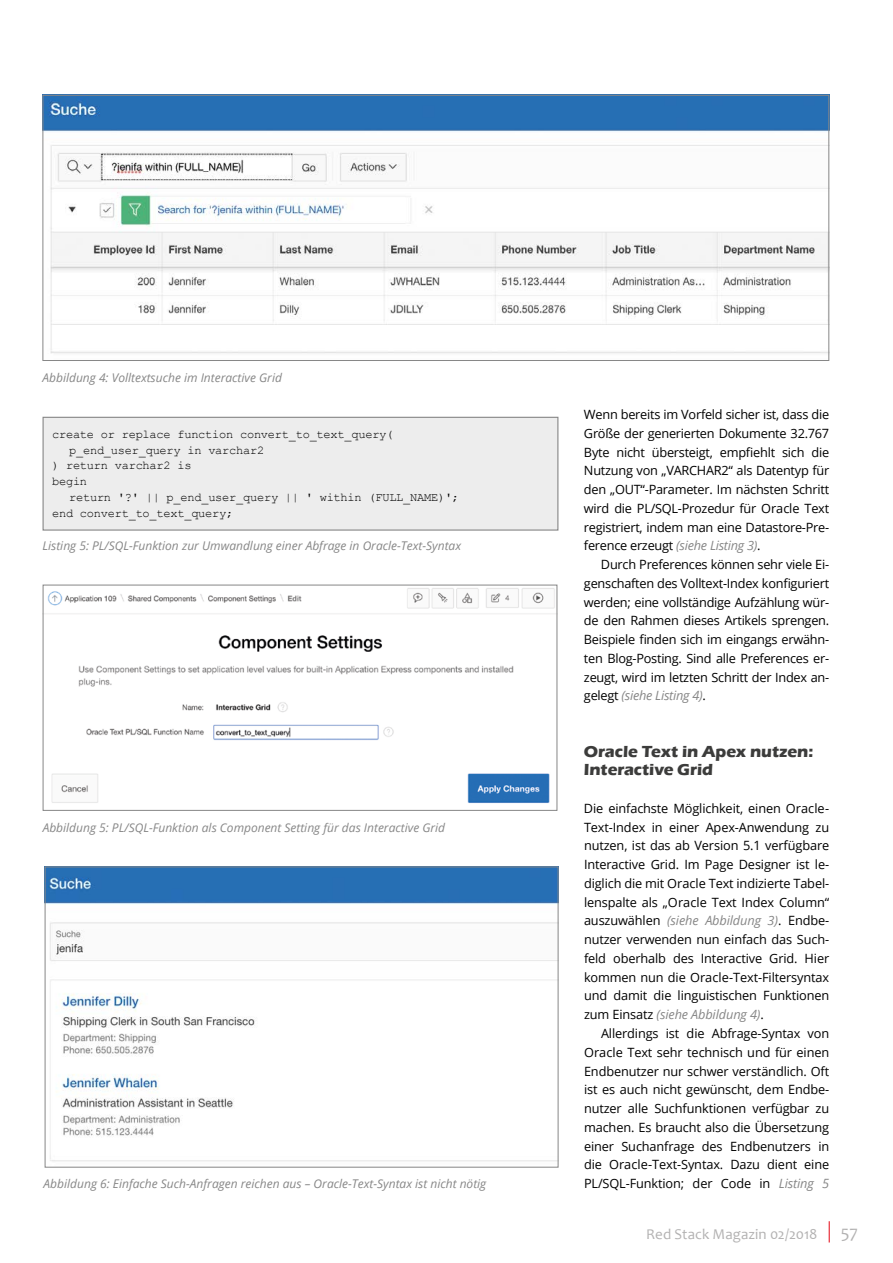
<style>
.page{position:relative;width:893px;height:1263px;background:#fff}
.page>*{position:absolute;margin:0;border:0;box-sizing:border-box;transform-origin:0 0}
.t1{font:18px "Candara";color:#b3b2b2}
.t2{font:700 16.5px/18.8px "Eras ITC";letter-spacing:-.005em;color:#3c3c3b}
.t3{font:15px "Candara";letter-spacing:.005em;color:#b3b2b2}
.t4{font:12.75px/18.8px "Open Sans";letter-spacing:-.015em;color:#000;text-align:justify}
.t5{font:italic 12px "Open Sans";color:#878787}
.t6{font:12px "Courier New";letter-spacing:-.02em;color:#000}
.s1{font-style:italic;color:#878787}
</style>
<div class="page">
<svg style="left:829px;top:1221px;width:1px;height:21px"></svg>
<img style="left:45px;top:97px;width:782px;height:257px">
<div style="left:43px;top:95px;width:786px;height:266px;border:1px solid #878787"></div>
<img style="left:45px;top:588px;width:510px;height:215px">
<div style="left:43px;top:585px;width:514px;height:226px;border:1px solid #878787"></div>
<div style="left:43px;top:417px;width:515px;height:113px;background:#ededed"></div>
<div style="left:43px;top:417px;width:515px;height:114px;border:1px solid #878787"></div>
<img style="left:47px;top:868px;width:509px;height:294px">
<div style="left:45px;top:866px;width:513px;height:301px;border:1px solid #878787"></div>
<p class="t5" style="left:43px;top:369px;width:241px">Abbildung 4: Volltextsuche im Interactive Grid</p>
<p class="t6" style="left:52px;top:427px;width:343px">create or replace function convert_to_text_query(</p>
<p class="t6" style="left:69px;top:443px;width:197px">p_end_user_query in varchar2</p>
<p class="t6" style="left:52px;top:458px;width:141px">) return varchar2 is</p>
<p class="t6" style="left:52px;top:474px;width:37px">begin</p>
<p class="t6" style="left:69px;top:490px;width:391px">return '?' || p_end_user_query || ' within (FULL_NAME)';</p>
<p class="t6" style="left:52px;top:505px;width:183px">end convert_to_text_query;</p>
<p class="t5" style="left:43px;top:538px;width:420px">Listing 5: PL/SQL-Funktion zur Umwandlung einer Abfrage in Oracle-Text-Syntax</p>
<p class="t5" style="left:43px;top:819px;width:404px">Abbildung 5: PL/SQL-Funktion als Component Setting für das Interactive Grid</p>
<p class="t5" style="left:44px;top:1175px;width:444px">Abbildung 6: Einfache Such-Anfragen reichen aus – Oracle-Text-Syntax ist nicht nötig</p>
<p class="t4" style="left:584px;top:405px;width:247px">Wenn bereits im Vorfeld sicher ist, dass die Größe der generierten Dokumente 32.767<br>Byte nicht übersteigt, empfiehlt sich die Nutzung von „VARCHAR2“ als Datentyp für den „OUT“-Parameter. Im nächsten Schritt wird die PL/SQL-Prozedur für Oracle Text registriert, indem man eine Datastore-Pre&shy;ference erzeugt <span class="s1">(siehe Listing 3)</span>.</p>
<p class="t4" style="left:584px;top:555px;width:247px;text-indent:17px">Durch Preferences können sehr viele Ei&shy;genschaften des Volltext-Index konfiguriert werden; eine vollständige Aufzählung wür&shy;de den Rahmen dieses Artikels sprengen.<br>Beispiele finden sich im eingangs erwähn&shy;ten Blog-Posting. Sind alle Preferences er&shy;zeugt, wird im letzten Schritt der Index an&shy;gelegt <span class="s1">(siehe Listing 4)</span>.</p>
<p class="t2" style="left:584px;top:742px;width:231px">Oracle Text in Apex nutzen:<br>Interactive Grid</p>
<p class="t4" style="left:584px;top:798px;width:247px">Die einfachste Möglichkeit, einen Oracle-Text-Index in einer Apex-Anwendung zu nutzen, ist das ab Version 5.1 verfügbare Interactive Grid. Im Page Designer ist le&shy;diglich die mit Oracle Text indizierte Tabel&shy;lenspalte als „Oracle Text Index Column“ auszuwählen <span class="s1">(siehe Abbildung 3)</span>. Endbe&shy;nutzer verwenden nun einfach das Such&shy;feld oberhalb des Interactive Grid. Hier kommen nun die Oracle-Text-Filtersyntax und damit die linguistischen Funktionen zum Einsatz <span class="s1">(siehe Abbildung 4)</span>.</p>
<p class="t4" style="left:584px;top:1024px;width:247px;text-indent:17px">Allerdings ist die Abfrage-Syntax von Oracle Text sehr technisch und für einen Endbenutzer nur schwer verständlich. Oft ist es auch nicht gewünscht, dem Endbe&shy;nutzer alle Suchfunktionen verfügbar zu machen. Es braucht also die Übersetzung einer Suchanfrage des Endbenutzers in die Oracle-Text-Syntax. Dazu dient eine PL/SQL-Funktion; der Code in <span class="s1">Listing 5</span></p>
<p class="t3" style="left:646px;top:1224px;width:173px">Red Stack Magazin 02/2018</p>
<h1 class="t1" style="left:841px;top:1221px;width:18px">57</h1>
</div>
